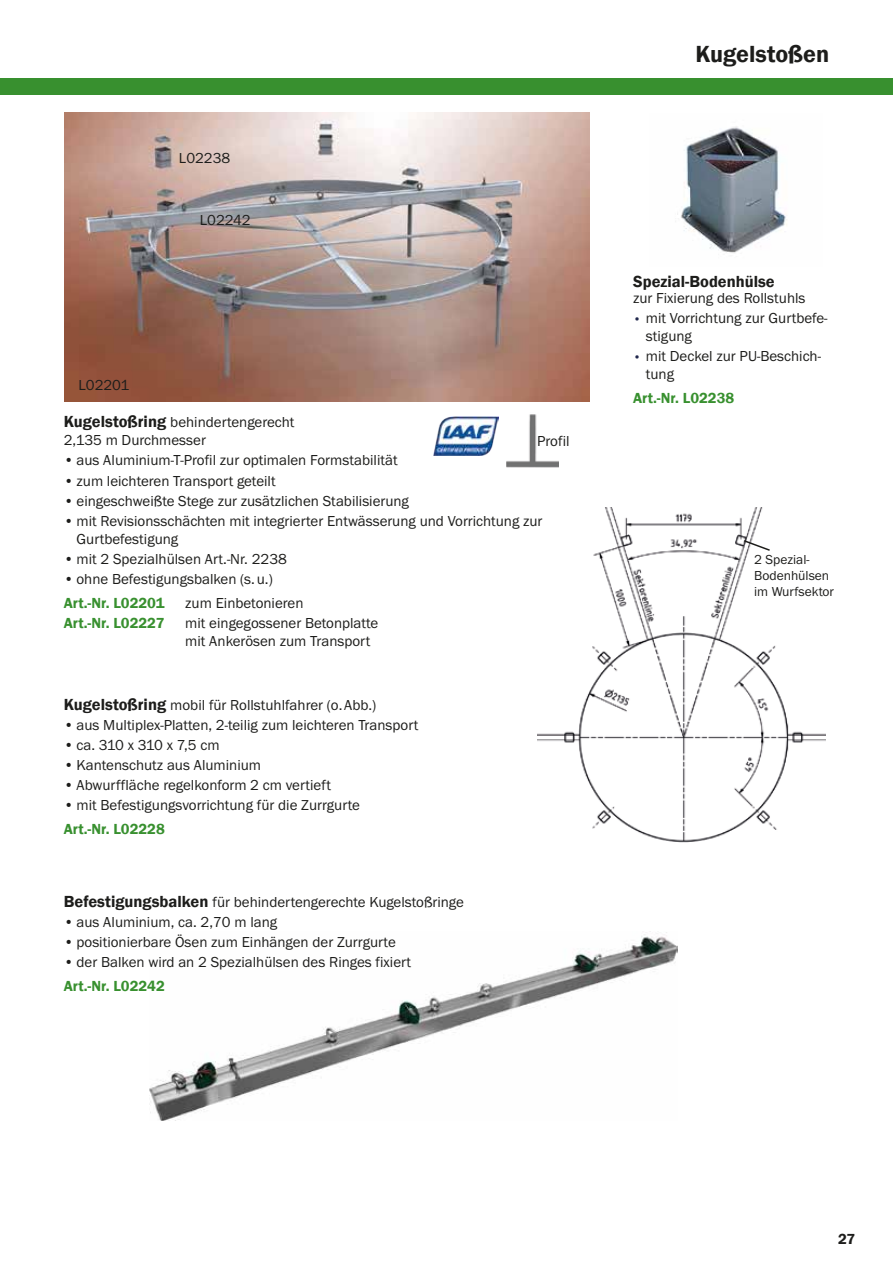
<style>
.page{position:relative;width:893px;height:1263px;background:#fff}
.page>*{position:absolute;margin:0;border:0;box-sizing:border-box;transform-origin:0 0}
.t1{font:600 24px "Franklin Gothic";color:#1d1d1b}
.t2{font:600 16.5px "Franklin Gothic";color:#1d1d1b}
.t3{font:15px/18px "Franklin Gothic Itc T";color:#1d1d1b}
.t4{font:600 15px "Franklin Gothic";color:#38902f}
.t5{font:15px "Franklin Gothic Itc T";letter-spacing:-.035em;color:#1d1d1b}
.t6{font:600 15px "Franklin Gothic";color:#1d1d1b}
.t7{font:13.5px/16.2px "Franklin Gothic Itc T";color:#1d1d1b}
.s1{font-family:"Franklin Gothic";font-weight:600;font-size:16.5px}
.s2{font-size:12px;color:#21284d}
</style>
<div class="page">
<div style="left:0;top:78px;width:893px;height:16px;background:#38902f"></div>
<img style="left:537px;top:508px;width:288px;height:335px">
<svg style="left:742px;top:539px;width:29px;height:13px"></svg>
<img style="left:64px;top:113px;width:525px;height:289px">
<img style="left:149px;top:932px;width:529px;height:188px">
<img style="left:506px;top:414px;width:52px;height:53px">
<img style="left:434px;top:417px;width:64px;height:38px">
<img style="left:677px;top:126px;width:110px;height:127px">
<p class="t3" style="left:179px;top:148px;width:53px">L02238</p>
<p class="t3" style="left:79px;top:376px;width:52px">L02201</p>
<p class="t3" style="left:200px;top:210px;width:52px">L02242</p>
<p class="t3" style="left:64px;top:413px;width:232px"><span class="s1">Kugelstoßring</span> behindertengerecht<br>2,135 m Durchmesser</p>
<p class="t3" style="left:64px;top:451px;width:335px">• aus Aluminium-T-Profil zur optimalen Formstabilität</p>
<p class="t3" style="left:64px;top:471px;width:213px">• zum leichteren Transport geteilt</p>
<p class="t3" style="left:64px;top:491px;width:347px">• eingeschweißte Stege zur zusätzlichen Stabilisierung</p>
<p class="t3" style="left:77px;top:511px;width:468px;text-indent:-13px">• mit Revisionsschächten mit integrierter Entwässerung und Vorrichtung zur<br>Gurtbefestigung</p>
<p class="t3" style="left:64px;top:550px;width:225px">• mit 2 Spezialhülsen Art.-Nr. 2238</p>
<p class="t3" style="left:64px;top:570px;width:210px">• ohne Befestigungsbalken (s.u.)</p>
<p class="t4" style="left:64px;top:594px;width:102px">Art.-Nr. L02201</p>
<p class="t3" style="left:185px;top:594px;width:120px">zum Einbetonieren</p>
<p class="t4" style="left:64px;top:613px;width:102px">Art.-Nr. L02227</p>
<p class="t3" style="left:185px;top:613px;width:194px">mit eingegossener Betonplatte mit Ankerösen zum Transport</p>
<p class="t3" style="left:537px;top:431px;width:34px">Profil</p>
<p class="t3" style="left:64px;top:695px;width:314px"><span class="s1">Kugelstoßring</span> mobil für Rollstuhlfahrer (o.Abb.)</p>
<p class="t3" style="left:64px;top:715px;width:356px">• aus Multiplex-Platten, 2-teilig zum leichteren Transport</p>
<p class="t5" style="left:64px;top:736px;width:157px">• ca. 310 x 310 x 7,5 cm</p>
<p class="t3" style="left:64px;top:756px;width:199px">• Kantenschutz aus Aluminium</p>
<p class="t3" style="left:64px;top:776px;width:269px">• Abwurffläche regelkonform 2 cm vertieft</p>
<p class="t3" style="left:64px;top:796px;width:298px">• mit Befestigungsvorrichtung für die Zurrgurte</p>
<p class="t4" style="left:64px;top:820px;width:103px">Art.-Nr. L02228</p>
<p class="t3" style="left:64px;top:893px;width:402px"><span class="s1">Befestigungsbalken</span> für behindertengerechte Kugelstoßringe</p>
<p class="t3" style="left:64px;top:913px;width:215px">• aus Aluminium, ca. 2,70 m lang</p>
<p class="t3" style="left:64px;top:933px;width:333px">• positionierbare Ösen zum Einhängen der Zurrgurte</p>
<p class="t3" style="left:64px;top:953px;width:349px">• der Balken wird an 2 Spezialhülsen des Ringes fixiert</p>
<p class="t4" style="left:64px;top:977px;width:103px">Art.-Nr. L02242</p>
<h1 class="t1" style="left:695px;top:39px;width:135px">Kugelstoßen</h1>
<p class="t2" style="left:633px;top:271px;width:143px">Spezial-Bodenhülse</p>
<p class="t3" style="left:633px;top:289px;width:174px">zur Fixierung des Rollstuhls</p>
<p class="t3" style="left:646px;top:309px;width:183px;text-indent:-13px"><span class="s2">•</span> mit Vorrichtung zur Gurtbefe&shy;stigung</p>
<p class="t3" style="left:646px;top:347px;width:177px;text-indent:-13px"><span class="s2">•</span> mit Deckel zur PU-Beschich&shy;tung</p>
<p class="t4" style="left:633px;top:389px;width:103px">Art.-Nr. L02238</p>
<p class="t7" style="left:754px;top:551px;width:81px">2 Spezial-<br>Bodenhülsen im Wurfsektor</p>
<p class="t6" style="left:838px;top:1229px;width:18px">27</p>
</div>
